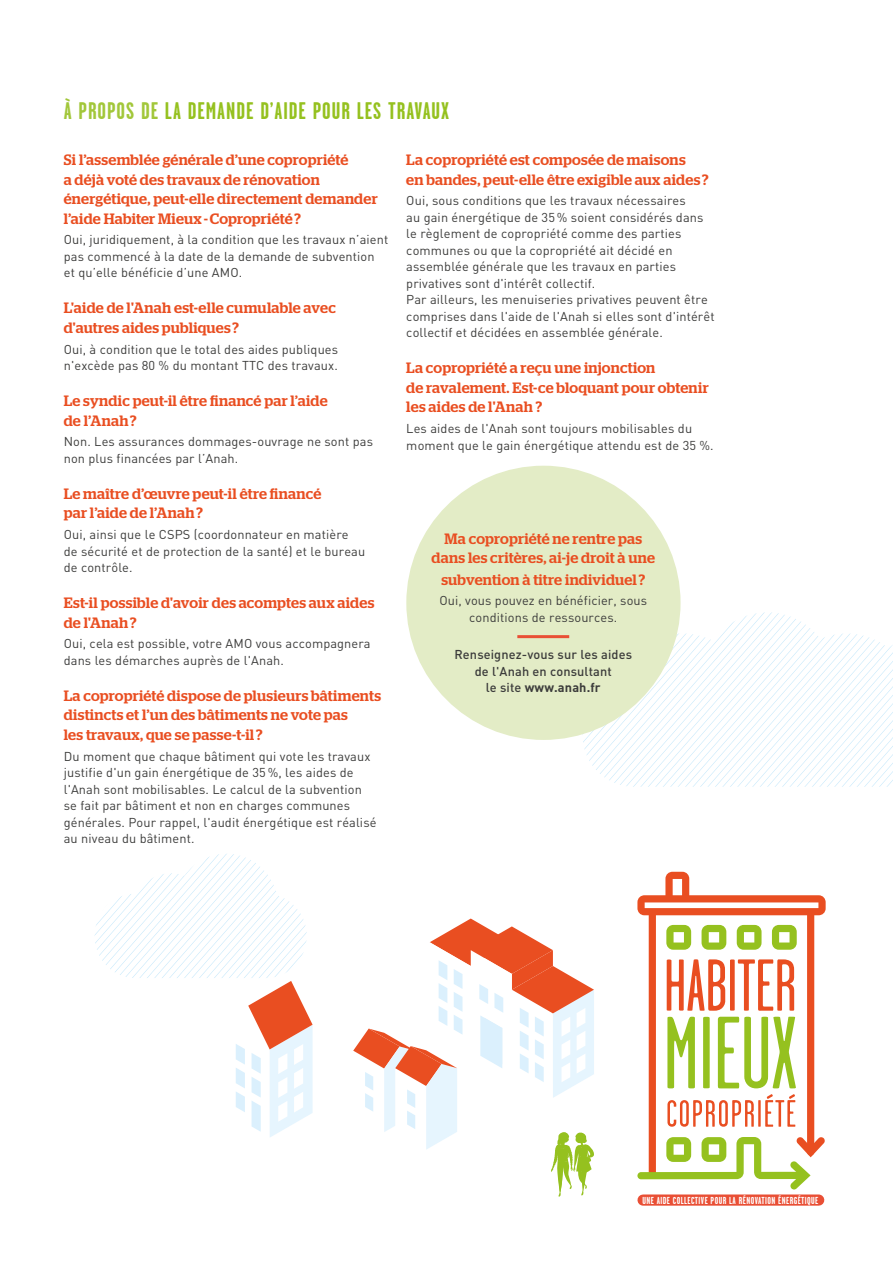
<style>
.page{position:relative;width:893px;height:1263px;background:#fff}
.page>*{position:absolute;margin:0;border:0;box-sizing:border-box;transform-origin:0 0}
.t1{font:700 24px "Garage Gothic";letter-spacing:.04em;color:#95c11f}
.t2{font:500 15px/19.5px "Stag";letter-spacing:.015em;color:#e94e21}
.t3{font:12.75px/16.5px "DIN";letter-spacing:.01em;color:#3c3c3b}
.t4{font:500 12.75px/16.5px "DIN";letter-spacing:.01em;color:#3c3c3b;text-align:center}
.t5{font:700 10.2px "Garage Gothic";letter-spacing:.04em;color:#fff}
.s1{color:#a2c73a}
.s2{font-weight:700}
</style>
<div class="page">
<svg style="left:583px;top:612px;width:310px;height:175px"></svg>
<svg style="left:95px;top:854px;width:218px;height:283px"></svg>
<svg style="left:353px;top:918px;width:241px;height:279px"></svg>
<div style="left:643px;top:1194px;width:176px;height:12px;background:#e94f35"></div>
<div style="left:807px;top:909px;width:7px;height:247px;background:#e94e21;border-radius:4px"></div>
<svg style="left:637px;top:872px;width:189px;height:43px"></svg>
<svg style="left:667px;top:959px;width:129px;height:129px"></svg>
<div style="left:649px;top:909px;width:7px;height:269px;background:#e94e21;border-radius:4px"></div>
<svg style="left:667px;top:1094px;width:128px;height:33px"></svg>
<svg style="left:666px;top:925px;width:25px;height:25px"></svg>
<svg style="left:737px;top:925px;width:24px;height:25px"></svg>
<svg style="left:701px;top:925px;width:25px;height:25px"></svg>
<svg style="left:772px;top:925px;width:25px;height:25px"></svg>
<svg style="left:637px;top:1137px;width:188px;height:52px"></svg>
<div style="left:406px;top:466px;width:274px;height:274px;background:#e3ecc6;border-radius:50%"></div>
<hr style="left:517px;top:635px;width:52px;height:3px;background:#e94f35">
<h1 class="t1" style="left:64px;top:96px;width:387px"><span class="s1">À PROPOS DE</span> LA DEMANDE D’AIDE POUR LES TRAVAUX</h1>
<p class="t2" style="left:64px;top:150px;width:315px">Si l’assemblée générale d’une copropriété<br>a déjà voté des travaux de rénovation énergétique, peut-elle directement demander l’aide Habiter Mieux - Copropriété ?</p>
<p class="t3" style="left:64px;top:231px;width:326px">Oui, juridiquement, à la condition que les travaux n’aient pas commencé à la date de la demande de subvention et qu’elle bénéficie d’une AMO.</p>
<p class="t2" style="left:64px;top:298px;width:274px">L'aide de l'Anah est-elle cumulable avec d'autres aides publiques ?</p>
<p class="t3" style="left:64px;top:341px;width:276px">Oui, à condition que le total des aides publiques n'excède pas 80 % du montant TTC des travaux.</p>
<p class="t2" style="left:64px;top:391px;width:265px">Le syndic peut-il être financé par l’aide de l’Anah ?</p>
<p class="t3" style="left:64px;top:433px;width:311px">Non. Les assurances dommages-ouvrage ne sont pas non plus financées par l’Anah.</p>
<p class="t2" style="left:64px;top:484px;width:259px">Le maître d’œuvre peut-il être financé par l’aide de l’Anah ?</p>
<p class="t3" style="left:64px;top:526px;width:303px">Oui, ainsi que le CSPS (coordonnateur en matière de sécurité et de protection de la santé) et le bureau de contrôle.</p>
<p class="t2" style="left:64px;top:593px;width:312px">Est-il possible d'avoir des acomptes aux aides de l'Anah ?</p>
<p class="t3" style="left:64px;top:635px;width:308px">Oui, cela est possible, votre AMO vous accompagnera dans les démarches auprès de l'Anah.</p>
<p class="t2" style="left:64px;top:686px;width:319px">La copropriété dispose de plusieurs bâtiments distincts et l’un des bâtiments ne vote pas<br>les travaux, que se passe-t-il ?</p>
<p class="t3" style="left:64px;top:748px;width:314px">Du moment que chaque bâtiment qui vote les travaux justifie d'un gain énergétique de 35 %, les aides de l'Anah sont mobilisables. Le calcul de la subvention se fait par bâtiment et non en charges communes générales. Pour rappel, l'audit énergétique est réalisé au niveau du bâtiment.</p>
<p class="t2" style="left:406px;top:150px;width:304px">La copropriété est composée de maisons<br>en bandes, peut-elle être exigible aux aides ?</p>
<p class="t3" style="left:406px;top:192px;width:310px">Oui, sous conditions que les travaux nécessaires<br>au gain énergétique de 35 % soient considérés dans le règlement de copropriété comme des parties communes ou que la copropriété ait décidé en assemblée générale que les travaux en parties privatives sont d'intérêt collectif.<br>Par ailleurs, les menuiseries privatives peuvent être comprises dans l'aide de l'Anah si elles sont d'intérêt collectif et décidées en assemblée générale.</p>
<p class="t2" style="left:406px;top:358px;width:304px">La copropriété a reçu une injonction<br>de ravalement. Est-ce bloquant pour obtenir les aides de l'Anah ?</p>
<p class="t3" style="left:406px;top:420px;width:309px">Les aides de l'Anah sont toujours mobilisables du moment que le gain énergétique attendu est de 35 %.</p>
<p class="t2" style="left:431px;top:528px;width:225px;text-align:center">Ma copropriété ne rentre pas dans les critères, ai-je droit à une</p>
<p class="t2" style="left:441px;top:569px;width:205px">subvention à titre individuel ?</p>
<p class="t3" style="left:439px;top:592px;width:209px;text-align:center">Oui, vous pouvez en bénéficier, sous conditions de ressources.</p>
<p class="t4" style="left:454px;top:646px;width:179px">Renseignez-vous sur les aides de l'Anah en consultant<br>le site <span class="s2">www.anah.fr</span></p>
<p class="t5" style="left:642px;top:1194px;width:178px">UNE AIDE COLLECTIVE POUR LA RÉNOVATION ÉNERGÉTIQUE</p>
</div>
